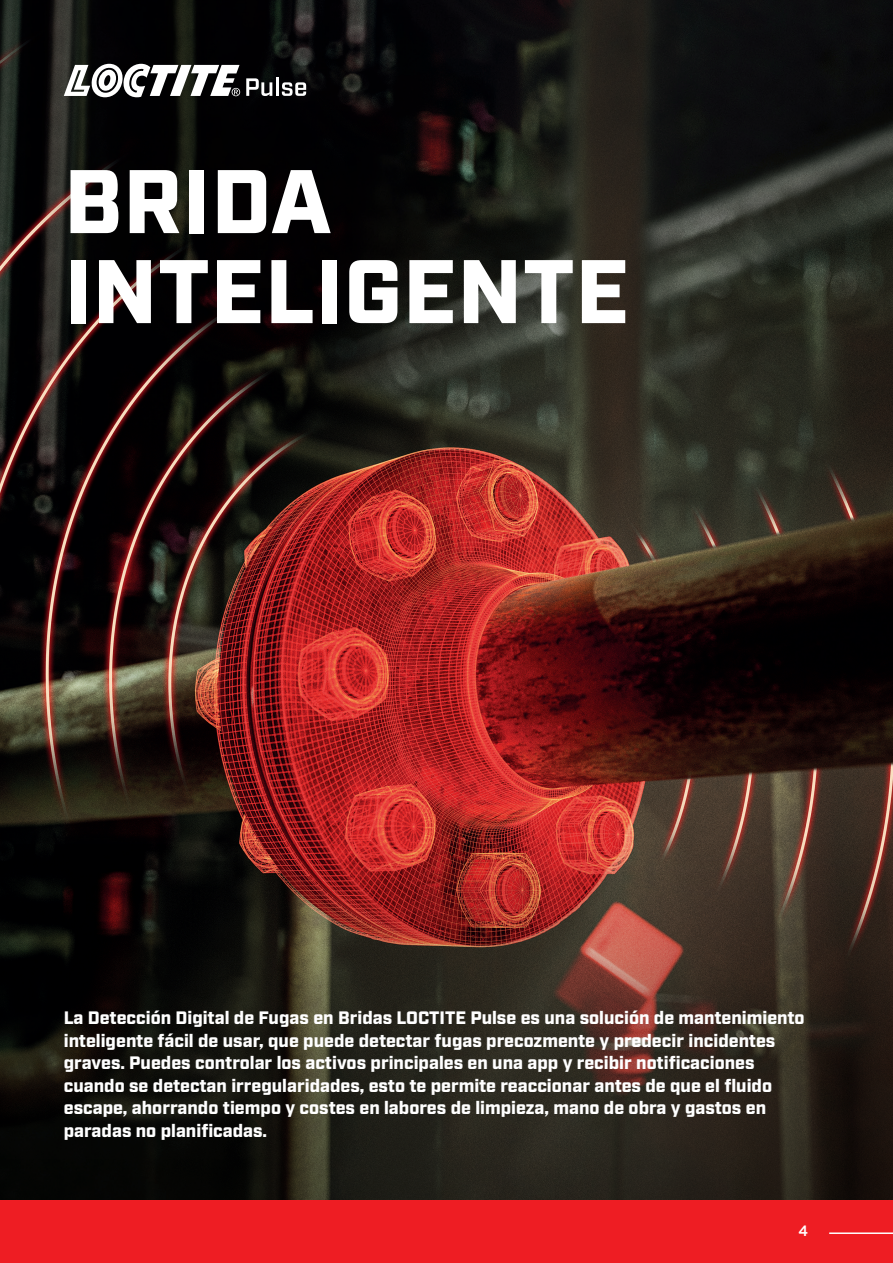
<style>
.page{position:relative;width:893px;height:1263px;background:#fff}
.page>*{position:absolute;margin:0;border:0;box-sizing:border-box;transform-origin:0 0}
.t1{font:900 90px/90px "Industry";letter-spacing:.01em;color:#fff}
.t2{font:900 18px/22.5px "Industry";color:#fff}
.t3{font:600 15px "Industry";color:#fff}
</style>
<div class="page">
<div style="left:0;top:1199px;width:893px;height:64px;background:#ee1d23"></div>
<hr style="left:829px;top:1232px;width:64px;height:2px;background:#fff">
<img style="left:0;top:0;width:893px;height:842px">
<svg style="left:0;top:842px;width:893px;height:357px;background:#332119"></svg>
<svg style="left:64px;top:64px;width:176px;height:33px"></svg>
<svg style="left:246px;top:78px;width:26px;height:18px"></svg>
<hr style="left:276px;top:78px;width:3px;height:18px;background:#fff">
<svg style="left:282px;top:82px;width:24px;height:14px"></svg>
<h1 class="t1" style="left:64px;top:162px;width:566px">BRIDA<br>INTELIGENTE</h1>
<p class="t2" style="left:64px;top:1008px;width:742px">La Detección Digital de Fugas en Bridas LOCTITE Pulse es una solución de mantenimiento inteligente fácil de usar, que puede detectar fugas precozmente y predecir incidentes graves. Puedes controlar los activos principales en una app y recibir notificaciones cuando se detectan irregularidades, esto te permite reaccionar antes de que el fluido escape, ahorrando tiempo y costes en labores de limpieza, mano de obra y gastos en paradas no planificadas.</p>
<p class="t3" style="left:798px;top:1222px;width:11px">4</p>
</div>
